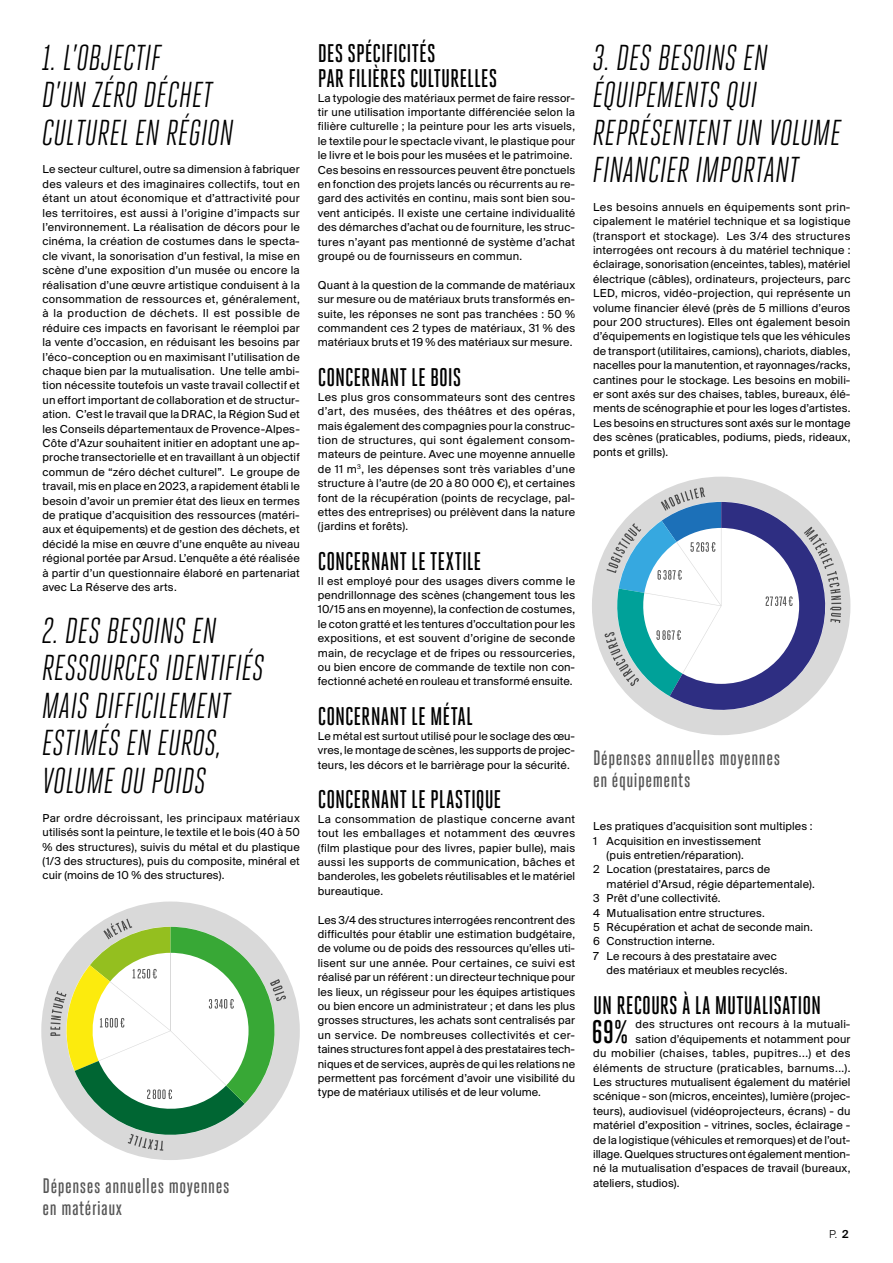
<style>
.page{position:relative;width:893px;height:1263px;background:#fff}
.page>*{position:absolute;margin:0;border:0;box-sizing:border-box;transform-origin:0 0}
.t1{font:italic 36px/37.5px "Heroic Condensed";color:#000}
.t2{font:500 32.55px "Heroic Condensed";color:#000}
.t3{font:500 25.5px/25.5px "Heroic Condensed";letter-spacing:.005em;color:#000}
.t4{font:500 21px/22.5px "Heroic Condensed";letter-spacing:.025em;color:#575757}
.t5{font:12px/14.4px "Suisse BP Intl";letter-spacing:.01em;color:#000;text-align:justify}
.t6{font:12px "Suisse BP Intl";letter-spacing:.03em;color:#000}
.t7{font:12px "Suisse BP Intl";letter-spacing:.035em;color:#000}
.t8{font:300 12px "Suisse BP Intl";color:#000}
.s1{color:#010202}
.s2{font-family:"Suisse BP Intl Antique";font-weight:400}
</style>
<div class="page">
<svg style="left:41px;top:901px;width:259px;height:259px"></svg>
<svg style="left:50px;top:919px;width:236px;height:232px"></svg>
<svg style="left:592px;top:477px;width:258px;height:258px"></svg>
<svg style="left:604px;top:487px;width:237px;height:238px"></svg>
<h1 class="t1" style="left:43px;top:39px;width:193px">1. L’OBJECTIF<br>D’UN ZÉRO DÉCHET<br>CULTUREL EN RÉGION</h1>
<p class="t5" style="left:43px;top:162px;width:259px">Le secteur culturel, outre sa dimension à fabriquer des valeurs et des imaginaires collectifs, tout en étant un atout économique et d’attractivité pour les territoires, est aussi à l’origine d’impacts sur l’environnement. La réalisation de décors pour le cinéma, la création de costumes dans le specta&shy;cle vivant, la sonorisation d’un festival, la mise en scène d’une exposition d’un musée ou encore la réalisation d’une œuvre artistique conduisent à la consommation de ressources et, généralement, à la production de déchets. Il est possible de réduire ces impacts en favorisant le réemploi par la vente d’occasion, en réduisant les besoins par l’éco-conception ou en maximisant l’utilisation de chaque bien par la mutualisation. Une telle ambi&shy;tion nécessite toutefois un vaste travail collectif et un effort important de collaboration et de structur&shy;ation. C’est le travail que la DRAC, la Région Sud et les Conseils départementaux de Provence-Alpes-Côte d’Azur souhaitent initier en adoptant une ap&shy;proche transectorielle et en travaillant à un objectif commun de “zéro déchet culturel”. Le groupe de travail, mis en place en 2023, a rapidement établi le besoin d’avoir un premier état des lieux en termes de pratique d’acquisition des ressources (matéri&shy;aux et équipements) et de gestion des déchets, et décidé la mise en œuvre d’une enquête au niveau régional portée par Arsud. L’enquête a été réalisée à partir d’un questionnaire élaboré en partenariat avec La Réserve des arts.</p>
<h1 class="t1" style="left:43px;top:612px;width:224px">2. DES BESOINS EN<br>RESSOURCES IDENTIFIÉS<br>MAIS DIFFICILEMENT<br>ESTIMÉS EN EUROS,<br>VOLUME OU POIDS</h1>
<p class="t5" style="left:43px;top:810px;width:259px">Par ordre décroissant, les principaux matériaux utilisés sont la peinture, le textile et le bois (40 à 50 % des structures), suivis du métal et du plastique (1/3 des structures), puis du composite, minéral et cuir (moins de 10 % des structures).</p>
<h3 class="t4" style="left:43px;top:1174px;width:188px">Dépenses annuelles moyennes en matériaux</h3>
<h3 class="t3" style="left:318px;top:40px;width:181px">DES SPÉCIFICITÉS<br>PAR FILIÈRES CULTURELLES</h3>
<p class="t5" style="left:318px;top:90px;width:259px;text-align:left">La typologie des matériaux permet de faire ressor&shy;tir une utilisation importante différenciée selon la filière culturelle ; la peinture pour les arts visuels, le textile pour le spectacle vivant, le plastique pour le livre et le bois pour les musées et le patrimoine.<br>Ces besoins en ressources peuvent être ponctuels en fonction des projets lancés ou récurrents au re&shy;gard des activités en continu, mais sont bien sou&shy;vent anticipés. Il existe une certaine individualité des démarches d’achat ou de fourniture, les struc&shy;tures n’ayant pas mentionné de système d’achat groupé ou de fournisseurs en commun.</p>
<p class="t5" style="left:318px;top:277px;width:259px">Quant à la question de la commande de matériaux sur mesure ou de matériaux bruts transformés en&shy;suite, les réponses ne sont pas tranchées : 50 % commandent ces 2 types de matériaux, 31 % des matériaux bruts et 19 % des matériaux sur mesure.</p>
<h3 class="t3" style="left:318px;top:365px;width:145px">CONCERNANT LE BOIS</h3>
<p class="t5" style="left:318px;top:389px;width:259px">Les plus gros consommateurs sont des centres d’art, des musées, des théâtres et des opéras, mais également des compagnies pour la construc&shy;tion de structures, qui sont également consom&shy;mateurs de peinture. Avec une moyenne annuelle de 11 m<sup>3</sup>, les dépenses sont très variables d’une structure à l’autre (de 20 à 80 000 €), et certaines font de la récupération (points de recyclage, pal&shy;ettes des entreprises) ou prélèvent dans la nature (jardins et forêts).</p>
<h3 class="t3" style="left:318px;top:549px;width:165px">CONCERNANT LE TEXTILE</h3>
<p class="t5" style="left:318px;top:573px;width:259px">Il est employé pour des usages divers comme le pendrillonnage des scènes (changement tous les 10/15 ans en moyenne), la confection de costumes, le coton gratté et les tentures d’occultation pour les expositions, et est souvent d’origine de seconde main, de recyclage et de fripes ou ressourceries, ou bien encore de commande de textile non con&shy;fectionné acheté en rouleau et transformé ensuite.</p>
<h3 class="t3" style="left:318px;top:704px;width:156px">CONCERNANT LE MÉTAL</h3>
<p class="t5" style="left:318px;top:728px;width:259px">Le métal est surtout utilisé pour le soclage des œu&shy;vres, le montage de scènes, les supports de projec&shy;teurs, les décors et le barrièrage pour la sécurité.</p>
<h3 class="t3" style="left:318px;top:787px;width:185px">CONCERNANT LE PLASTIQUE</h3>
<p class="t5" style="left:318px;top:811px;width:259px">La consommation de plastique concerne avant tout les emballages et notamment des œuvres (film plastique pour des livres, papier bulle), mais aussi les supports de communication, bâches et banderoles, les gobelets réutilisables et le matériel bureautique.</p>
<p class="t5" style="left:318px;top:912px;width:259px">Les 3/4 des structures interrogées rencontrent des difficultés pour établir une estimation budgétaire, de volume ou de poids des ressources qu’elles uti&shy;lisent sur une année. Pour certaines, ce suivi est réalisé par un référent : un directeur technique pour les lieux, un régisseur pour les équipes artistiques ou bien encore un administrateur ; et dans les plus grosses structures, les achats sont centralisés par un service. De nombreuses collectivités et cer&shy;taines structures font appel à des prestataires tech&shy;niques et de services, auprès de qui les relations ne permettent pas forcément d’avoir une visibilité du type de matériaux utilisés et de leur volume.</p>
<h1 class="t1" style="left:593px;top:39px;width:250px">3. DES BESOINS EN<br>ÉQUIPEMENTS QUI<br>REPRÉSENTENT UN VOLUME<br>FINANCIER IMPORTANT</h1>
<p class="t5" style="left:593px;top:199px;width:259px">Les besoins annuels en équipements sont prin&shy;cipalement le matériel technique et sa logistique (transport et stockage). Les 3/4 des structures interrogées ont recours à du matériel technique : éclairage, sonorisation (enceintes, tables), matériel électrique (câbles), ordinateurs, projecteurs, parc LED, micros, vidéo-projection, qui représente un volume financier élevé (près de 5 millions d’euros pour 200 structures). Elles ont également besoin d’équipements en logistique tels que les véhicules de transport (utilitaires, camions), chariots, diables, nacelles pour la manutention, et rayonnages/racks, cantines pour le stockage. Les besoins en mobili&shy;er sont axés sur des chaises, tables, bureaux, élé&shy;ments de scénographie et pour les loges d’artistes.<br>Les besoins en structures sont axés sur le montage des scènes (praticables, podiums, pieds, rideaux, ponts et grills).</p>
<h3 class="t4" style="left:593px;top:746px;width:188px">Dépenses annuelles moyennes en équipements</h3>
<p class="t5" style="left:593px;top:819px;width:221px">Les pratiques d’acquisition sont multiples :</p>
<p class="t5" style="left:593px;top:833px;width:170px">1 Acquisition en investissement</p>
<p class="t5" style="left:607px;top:847px;width:139px">(puis entretien/réparation).</p>
<p class="t5" style="left:593px;top:862px;width:179px">2 Location (prestataires, parcs de</p>
<p class="t5" style="left:607px;top:876px;width:210px">matériel d’Arsud, régie départementale).</p>
<p class="t5" style="left:593px;top:891px;width:129px">3 Prêt d’une collectivité.</p>
<p class="t5" style="left:593px;top:905px;width:173px">4 Mutualisation entre structures.</p>
<p class="t5" style="left:593px;top:919px;width:221px">5 Récupération et achat de seconde main.</p>
<p class="t5" style="left:593px;top:934px;width:123px">6 Construction interne.</p>
<p class="t5" style="left:593px;top:948px;width:185px">7 Le recours à des prestataire avec</p>
<p class="t5" style="left:607px;top:963px;width:182px">des matériaux et meubles recyclés.</p>
<h3 class="t3" style="left:593px;top:992px;width:230px">UN RECOURS À LA MUTUALISATION</h3>
<h2 class="t2" style="left:591px;top:1014px;width:39px">69%</h2>
<p class="t5" style="left:636px;top:1017px;width:216px">des structures ont recours à la mutuali-</p>
<p class="t5" style="left:636px;top:1031px;width:216px">sation <span class="s1">d’équipements</span> et notamment pour</p>
<p class="t7" style="left:593px;top:1046px;width:259px">du mobilier (chaises, tables, pupitres...) et des</p>
<p class="t6" style="left:593px;top:1060px;width:259px">éléments de structure (praticables, barnums...).</p>
<p class="t5" style="left:593px;top:1075px;width:259px">Les structures mutualisent également du matériel</p>
<p class="t5" style="left:593px;top:1089px;width:259px">scénique - son (micros, enceintes), lumière (projec-</p>
<p class="t5" style="left:593px;top:1103px;width:259px">teurs), audiovisuel (vidéoprojecteurs, écrans) - du</p>
<p class="t5" style="left:593px;top:1118px;width:259px">matériel d’exposition - vitrines, socles, éclairage -</p>
<p class="t5" style="left:593px;top:1132px;width:259px">de la logistique (véhicules et remorques) et de l’out-</p>
<p class="t5" style="left:593px;top:1147px;width:259px">illage. Quelques structures ont également mention-</p>
<p class="t5" style="left:593px;top:1161px;width:259px">né la mutualisation d’espaces de travail (bureaux,</p>
<p class="t5" style="left:593px;top:1175px;width:88px">ateliers, studios).</p>
<p class="t8" style="left:829px;top:1227px;width:21px">P. <span class="s2">2</span></p>
</div>
